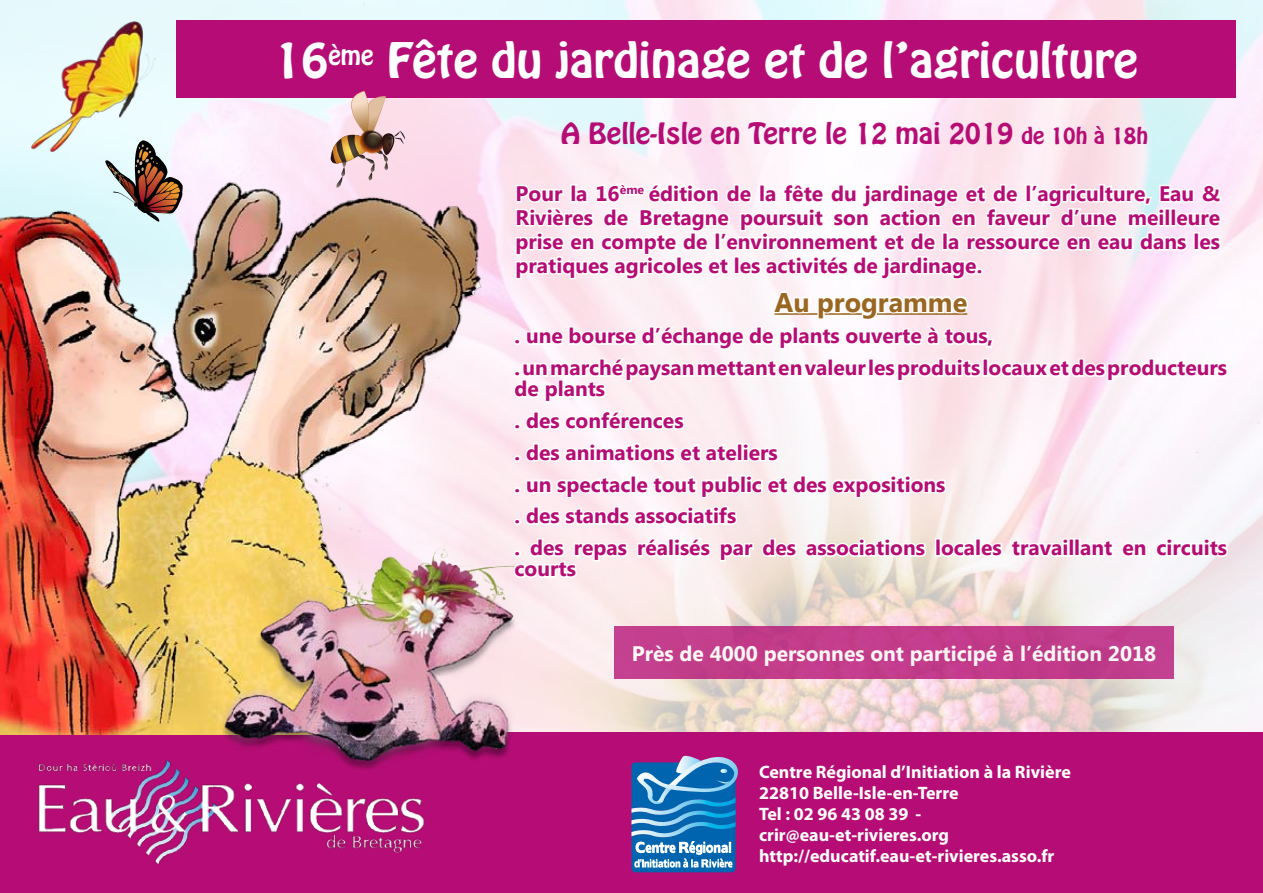
<style>
.page{position:relative;width:1263px;height:893px;background:#fff}
.page>*{position:absolute;margin:0;border:0;box-sizing:border-box;transform-origin:0 0}
.t1{font:43.2px "Hobo Std";color:#fff;scale:1.07 1}
.t2{font:700 27px "Myanmar Text";color:#9a6722}
.t3{font:25.95px "Hobo Std";color:#b50d75;scale:1.07 1}
.t4{font:700 21px/31.8px "Myanmar Text";color:#b50d75}
.t5{font:700 21px "Myanmar Text";color:#fff}
.t6{font:700 18px/21px "Myriad Pro";color:#fff}
.s1{font-size:20.1px}
</style>
<div class="page">
<img style="left:553px;top:0;width:710px;height:732px">
<div style="left:0;top:732px;width:1263px;height:161px;background:#b50d75"></div>
<svg style="left:631px;top:756px;width:107px;height:116px;background:#4285bf"></svg>
<svg style="left:553px;top:181px;width:670px;height:101px"></svg>
<div style="left:177px;top:20px;width:1059px;height:78px;background:#b50d75"></div>
<svg style="left:553px;top:289px;width:678px;height:239px"></svg>
<svg style="left:938px;top:536px;width:133px;height:28px"></svg>
<svg style="left:1078px;top:538px;width:70px;height:21px"></svg>
<svg style="left:1154px;top:536px;width:77px;height:28px"></svg>
<svg style="left:553px;top:536px;width:376px;height:49px"></svg>
<img style="left:0;top:0;width:553px;height:734px">
<img style="left:38px;top:759px;width:386px;height:106px">
<img style="left:183px;top:543px;width:356px;height:256px">
<div style="left:614px;top:626px;width:560px;height:53px;background:#c33d8b"></div>
<svg style="left:103px;top:140px;width:80px;height:82px;background:#a99f99"></svg>
<h1 class="t1" style="left:275px;top:31px;width:808px">16<sup>ème</sup> Fête du jardinage et de l’agriculture</h1>
<p class="t3" style="left:561px;top:115px;width:550px">A Belle-Isle en Terre le 12 mai 2019 <span class="s1">de 10h à 18h</span></p>
<p class="t4" style="left:516px;top:182px;width:706px;line-height:24px;text-align:justify">Pour la 16<sup>ème</sup> édition de la fête du jardinage et de l’agriculture, Eau &amp; Rivières de Bretagne poursuit son action en faveur d’une meilleure prise en compte de l’environnement et de la ressource en eau dans les pratiques agricoles et les activités de jardinage.</p>
<p class="t2" style="left:774px;top:287px;width:194px">Au programme</p>
<p class="t4" style="left:514px;top:320px;width:714px">. une bourse d’échange de plants ouverte à tous,<br>. un marché paysan mettant en valeur les produits locaux et des producteurs</p>
<p class="t4" style="left:514px;top:373px;width:714px">de plants<br>. des conférences<br>. des animations et ateliers<br>. un spectacle tout public et des expositions<br>. des stands associatifs<br>. des repas réalisés par des associations locales travaillant en circuits</p>
<p class="t4" style="left:514px;top:553px;width:63px">courts</p>
<p class="t5" style="left:632px;top:641px;width:526px">Près de 4000 personnes ont participé à l’édition 2018</p>
<p class="t6" style="left:759px;top:760px;width:313px">Centre Régional d’Initiation à la Rivière<br>22810 Belle-Isle-en-Terre<br>Tel : 02 96 43 08 39 - crir@eau-et-rivieres.org http://educatif.eau-et-rivieres.asso.fr</p>
</div>
